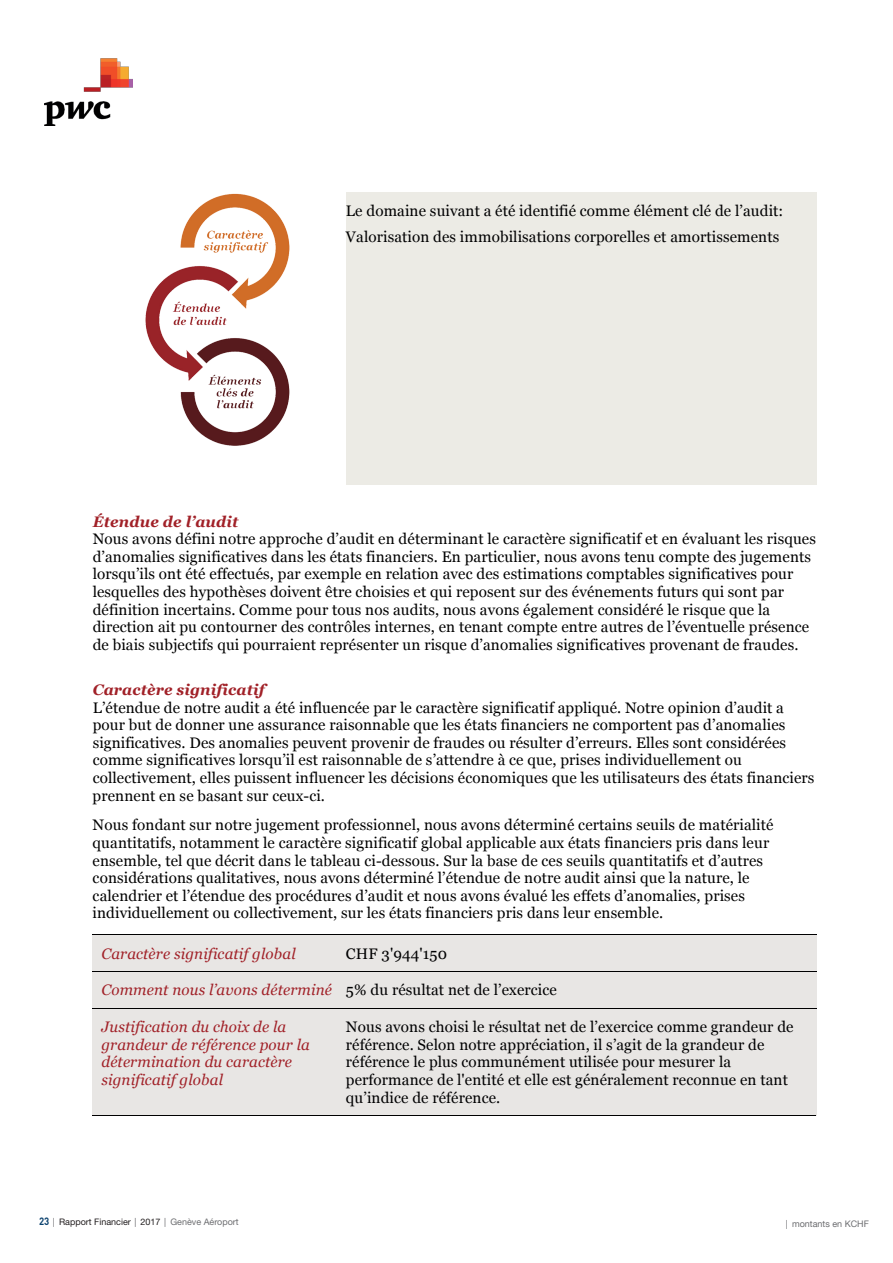
<style>
.page{position:relative;width:893px;height:1263px;background:#fff}
.page>*{position:absolute;margin:0;border:0;box-sizing:border-box;transform-origin:0 0}
.t1{font:15.15px/17.5px "Georgia";letter-spacing:.01em;color:#000001}
.t2{font:italic 15.15px/17.5px "Georgia";letter-spacing:.01em;color:#a12128}
.t3{font:italic 700 15.15px "Georgia";letter-spacing:.01em;color:#a12128}
.t4{font:9px "Helvetica Neue LT Std";color:#231f20}
.t5{font:9px "Helvetica Neue";color:#6c6d70}
.s1{font-style:normal;color:#000001}
.s2{font-family:"DIN";font-weight:700;font-size:10.5px;color:#0c426f}
.s3{color:#6c6d70}
</style>
<div class="page">
<img style="left:44px;top:58px;width:88px;height:67px">
<div style="left:346px;top:192px;width:470px;height:293px;background:#ecebe5"></div>
<div style="left:93px;top:935px;width:253px;height:36px;background:#e8e6e4"></div>
<div style="left:346px;top:935px;width:470px;height:36px;background:#e8e6e4"></div>
<hr style="left:93px;top:934px;width:253px;height:1px;background:#000001">
<hr style="left:347px;top:934px;width:469px;height:1px;background:#000001">
<div style="left:93px;top:972px;width:253px;height:36px;background:#e8e6e4"></div>
<div style="left:346px;top:972px;width:470px;height:36px;background:#e8e6e4"></div>
<hr style="left:93px;top:971px;width:253px;height:1px;background:#000001">
<hr style="left:347px;top:971px;width:469px;height:1px;background:#000001">
<div style="left:93px;top:1009px;width:253px;height:106px;background:#e8e6e4"></div>
<div style="left:346px;top:1009px;width:470px;height:106px;background:#e8e6e4"></div>
<hr style="left:93px;top:1008px;width:253px;height:1px;background:#000001">
<hr style="left:347px;top:1008px;width:469px;height:1px;background:#000001">
<hr style="left:93px;top:1115px;width:253px;height:1px;background:#000001">
<hr style="left:346px;top:1115px;width:470px;height:1px;background:#000001">
<img style="left:145px;top:193px;width:145px;height:253px">
<p class="t1" style="left:346px;top:196px;width:439px;line-height:26.7px">Le domaine suivant a été identifié comme élément clé de l’audit:<br>Valorisation des immobilisations corporelles et amortissements</p>
<p class="t3" style="left:93px;top:510px;width:147px">Étendue de l’audit</p>
<p class="t1" style="left:93px;top:529px;width:725px">Nous avons défini notre approche d’audit en déterminant le caractère significatif et en évaluant les risques d’anomalies significatives dans les états financiers. En particulier, nous avons tenu compte des jugements lorsqu’ils ont été effectués, par exemple en relation avec des estimations comptables significatives pour lesquelles des hypothèses doivent être choisies et qui reposent sur des événements futurs qui sont par définition incertains. Comme pour tous nos audits, nous avons également considéré le risque que la direction ait pu contourner des contrôles internes, en tenant compte entre autres de l’éventuelle présence de biais subjectifs qui pourraient représenter un risque d’anomalies significatives provenant de fraudes.</p>
<p class="t3" style="left:93px;top:679px;width:173px">Caractère significatif</p>
<p class="t1" style="left:93px;top:698px;width:723px">L’étendue de notre audit a été influencée par le caractère significatif appliqué. Notre opinion d’audit a pour but de donner une assurance raisonnable que les états financiers ne comportent pas d’anomalies significatives. Des anomalies peuvent provenir de fraudes ou résulter d’erreurs. Elles sont considérées comme significatives lorsqu’il est raisonnable de s’attendre à ce que, prises individuellement ou collectivement, elles puissent influencer les décisions économiques que les utilisateurs des états financiers prennent en se basant sur ceux-ci.</p>
<p class="t1" style="left:93px;top:816px;width:682px">Nous fondant sur notre jugement professionnel, nous avons déterminé certains seuils de matérialité quantitatifs, notamment le caractère significatif global applicable aux états financiers pris dans leur ensemble, tel que décrit dans le tableau ci-dessous. Sur la base de ces seuils quantitatifs et d’autres considérations qualitatives, nous avons déterminé l’étendue de notre audit ainsi que la nature, le calendrier et l’étendue des procédures d’audit et nous avons évalué les effets d’anomalies, prises individuellement ou collectivement, sur les états financiers pris dans leur ensemble.</p>
<p class="t2" style="left:101px;top:944px;width:196px">Caractère significatif global</p>
<p class="t1" style="left:346px;top:944px;width:103px">CHF 3'944'150</p>
<p class="t2" style="left:101px;top:981px;width:457px">Comment nous l’avons déterminé <span class="s1">5% du résultat net de l’exercice</span></p>
<p class="t2" style="left:101px;top:1018px;width:210px">Justification du choix de la grandeur de référence pour la détermination du caractère significatif global</p>
<p class="t1" style="left:346px;top:1018px;width:449px">Nous avons choisi le résultat net de l’exercice comme grandeur de référence. Selon notre appréciation, il s’agit de la grandeur de référence le plus communément utilisée pour mesurer la performance de l'entité et elle est généralement reconnue en tant qu’indice de référence.</p>
<p class="t4" style="left:39px;top:1216px;width:201px"><span class="s2">23</span> <span class="s3">|</span> Rapport Financier <span class="s3">|</span> 2017 <span class="s3">| Genève Aéroport</span></p>
<p class="t5" style="left:786px;top:1217px;width:85px">| montants en KCHF</p>
</div>
